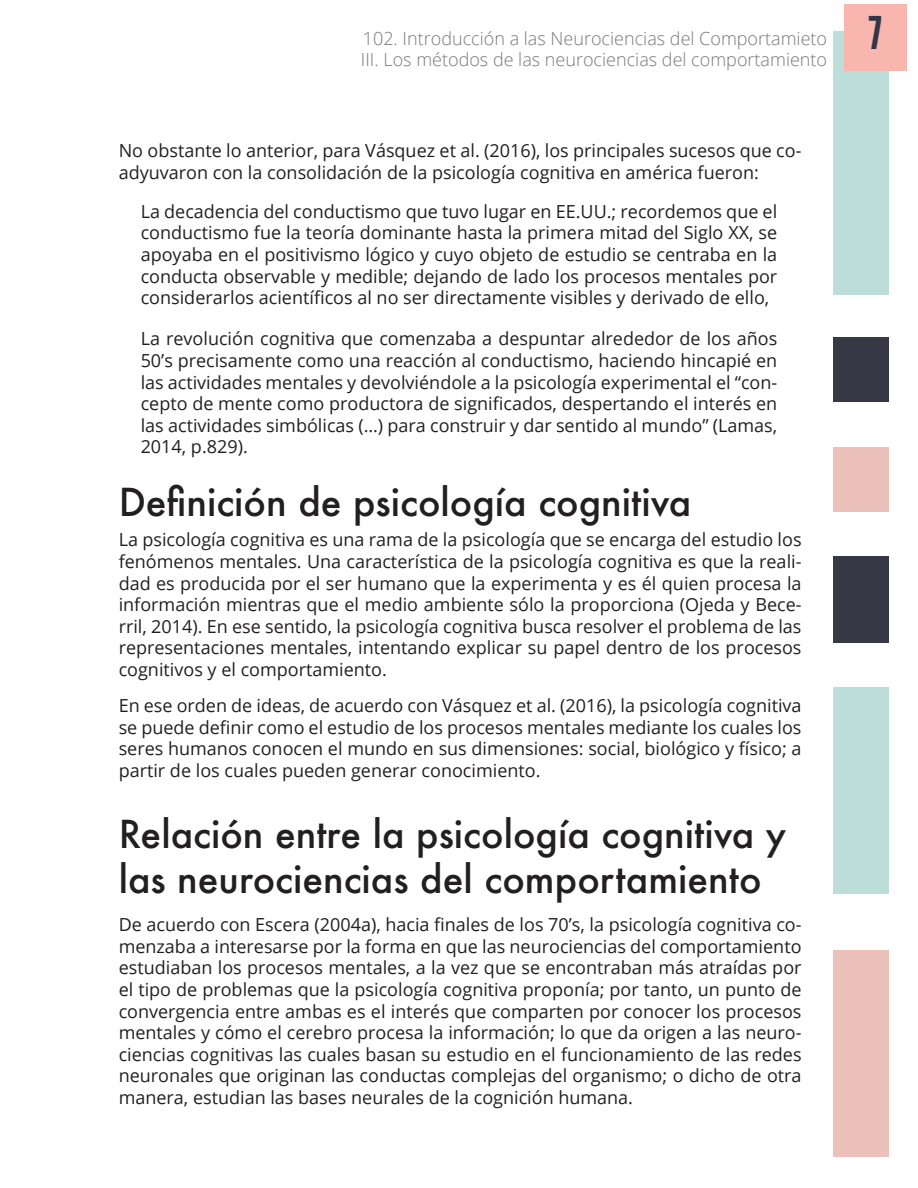
<style>
.page{position:relative;width:918px;height:1188px;background:#fff}
.page>*{position:absolute;margin:0;border:0;box-sizing:border-box;transform-origin:0 0}
.t1{font:45px "League Gothic";color:#363447}
.título{font:500 37.5px/45px "Futura";color:#231f20}
.texto{font:18px/21.6px "Open Sans";color:#231f20;text-align:justify}
.t2{font:300 18px "Open Sans";color:#7a7879}
</style>
<div class="page">
<div style="left:833px;top:950px;width:56px;height:207px;background:#ecc1ba"></div>
<div style="left:833px;top:687px;width:56px;height:207px;background:#bdddd8"></div>
<div style="left:833px;top:31px;width:56px;height:264px;background:#bdddd8"></div>
<div style="left:833px;top:448px;width:56px;height:64px;background:#ecc1ba"></div>
<div style="left:833px;top:557px;width:56px;height:86px;background:#363845"></div>
<div style="left:833px;top:337px;width:56px;height:65px;background:#363845"></div>
<div style="left:844px;top:4px;width:63px;height:66px;background:#f9b6ae"></div>
<p class="t2" style="left:363px;top:26px;width:466px">102. Introducción a las Neurociencias del Comportamieto</p>
<p class="t2" style="left:361px;top:47px;width:468px">III. Los métodos de las neurociencias del comportamiento</p>
<p class="texto" style="left:119px;top:139px;width:684px">No obstante lo anterior, para Vásquez et al. (2016), los principales sucesos que co&shy;adyuvaron con la consolidación de la psicología cognitiva en américa fueron:</p>
<p class="texto" style="left:141px;top:200px;width:638px">La decadencia del conductismo que tuvo lugar en EE.UU.; recordemos que el conductismo fue la teoría dominante hasta la primera mitad del Siglo XX, se apoyaba en el positivismo lógico y cuyo objeto de estudio se centraba en la conducta observable y medible; dejando de lado los procesos mentales por considerarlos acientíficos al no ser directamente visibles y derivado de ello,</p>
<p class="texto" style="left:141px;top:328px;width:638px">La revolución cognitiva que comenzaba a despuntar alrededor de los años 50’s precisamente como una reacción al conductismo, haciendo hincapié en las actividades mentales y devolviéndole a la psicología experimental el “con&shy;cepto de mente como productora de significados, despertando el interés en las actividades simbólicas (…) para construir y dar sentido al mundo” (Lamas, 2014, p.829).</p>
<p class="título" style="left:119px;top:479px;width:574px">Definición de psicología cognitiva</p>
<p class="texto" style="left:119px;top:529px;width:684px">La psicología cognitiva es una rama de la psicología que se encarga del estudio los fenómenos mentales. Una característica de la psicología cognitiva es que la reali&shy;dad es producida por el ser humano que la experimenta y es él quien procesa la información mientras que el medio ambiente sólo la proporciona (Ojeda y Bece&shy;rril, 2014). En ese sentido, la psicología cognitiva busca resolver el problema de las representaciones mentales, intentando explicar su papel dentro de los procesos cognitivos y el comportamiento.</p>
<p class="texto" style="left:119px;top:694px;width:684px">En ese orden de ideas, de acuerdo con Vásquez et al. (2016), la psicología cognitiva se puede definir como el estudio de los procesos mentales mediante los cuales los seres humanos conocen el mundo en sus dimensiones: social, biológico y físico; a partir de los cuales pueden generar conocimiento.</p>
<p class="título" style="left:119px;top:811px;width:669px">Relación entre la psicología cognitiva y las neurociencias del comportamiento</p>
<p class="texto" style="left:119px;top:913px;width:684px">De acuerdo con Escera (2004a), hacia finales de los 70’s, la psicología cognitiva co&shy;menzaba a interesarse por la forma en que las neurociencias del comportamiento estudiaban los procesos mentales, a la vez que se encontraban más atraídas por el tipo de problemas que la psicología cognitiva proponía; por tanto, un punto de convergencia entre ambas es el interés que comparten por conocer los procesos mentales y cómo el cerebro procesa la información; lo que da origen a las neuro&shy;ciencias cognitivas las cuales basan su estudio en el funcionamiento de las redes neuronales que originan las conductas complejas del organismo; o dicho de otra manera, estudian las bases neurales de la cognición humana.</p>
<h1 class="t1" style="left:869px;top:6px;width:14px">7</h1>
</div>
